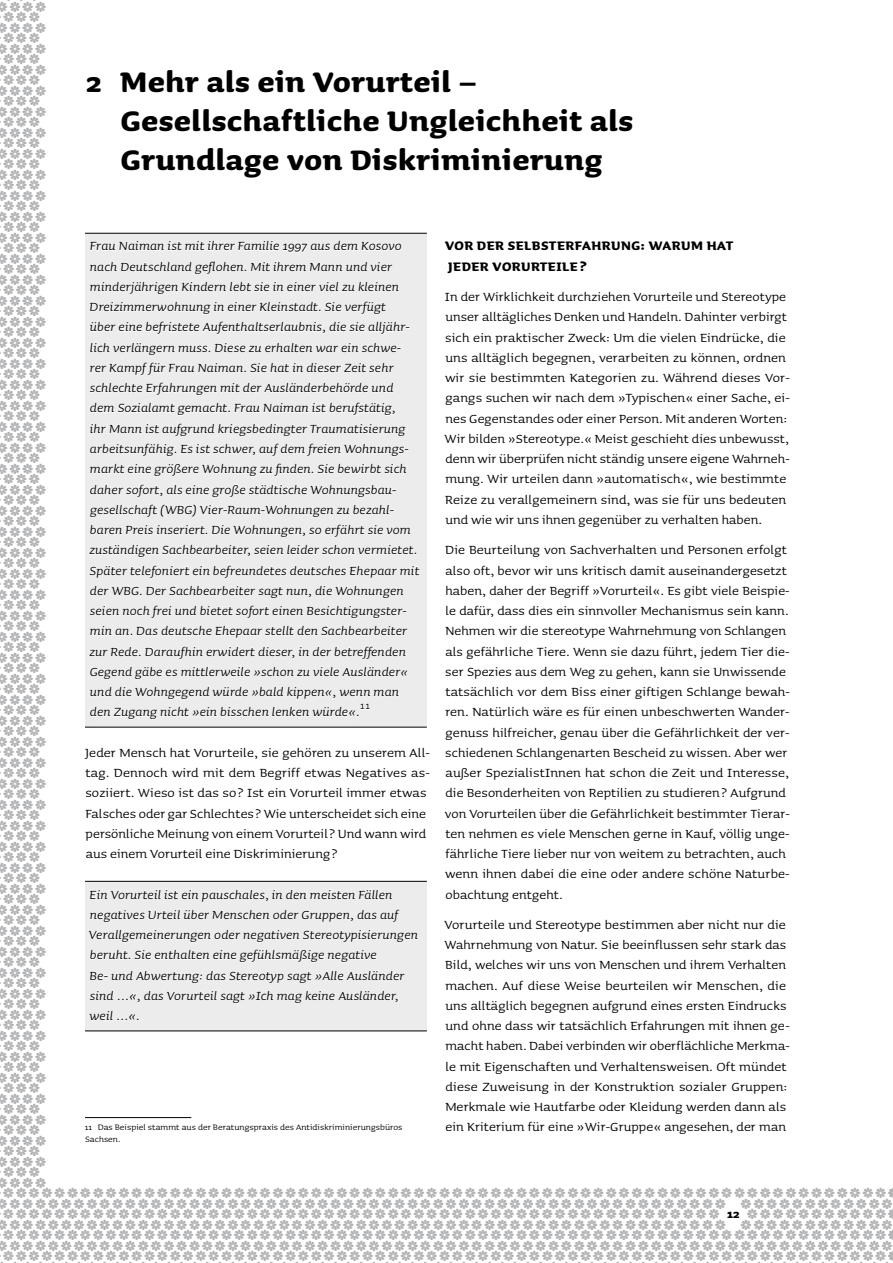
<style>
.page{position:relative;width:893px;height:1263px;background:#fff}
.page>*{position:absolute;margin:0;border:0;box-sizing:border-box;transform-origin:0 0}
.t1{font:700 36px/39px "Sauna";letter-spacing:.02em;color:#000}
.t2{font:15.75px/20.2px "Sauna";letter-spacing:.005em;color:#000}
.t3{font:italic 15.75px/20.2px "Sauna";letter-spacing:.005em;color:#000}
.t4{font:700 15.75px/20.2px "Sauna";letter-spacing:.03em;color:#000}
.t5{font:700 15px "Sauna";color:#000}
.t6{font:10.5px/12px "Sauna";letter-spacing:.005em;color:#000}
</style>
<div class="page">
<svg style="left:85px;top:232px;width:342px;height:887px"></svg>
<h1 class="t1" style="left:121px;top:62px;width:514px;text-indent:-35px">2 M ehr als ein Vorurteil –<br>Gesellschaftliche Ungleichheit als<br>Grundlage von Diskriminierung</h1>
<p class="t3" style="left:89px;top:236px;width:332px">Frau Naiman ist mit ihrer Familie 1997 aus dem Kosovo nach Deutschland geflohen. Mit ihrem Mann und vier minderjährigen Kindern lebt sie in einer viel zu kleinen Dreizimmerwohnung in einer Kleinstadt. Sie verfügt<br>über eine befristete Aufenthaltserlaubnis, die sie alljähr&shy;lich verlängern muss. Diese zu erhalten war ein schwe&shy;rer Kampf für Frau Naiman. Sie hat in dieser Zeit sehr schlechte Erfahrungen mit der Ausländerbehörde und dem Sozialamt gemacht. Frau Naiman ist berufstätig,<br>ihr Mann ist aufgrund kriegsbedingter Traumatisierung arbeitsunfähig. Es ist schwer, auf dem freien Wohnungs&shy;markt eine größere Wohnung zu finden. Sie bewirbt sich daher sofort, als eine große städtische Wohnungsbau&shy;gesellschaft (WBG) Vier-Raum-Wohnungen zu bezahl&shy;baren Preis inseriert. Die Wohnungen, so erfährt sie vom zuständigen Sachbearbeiter, seien leider schon vermietet.<br>Später telefoniert ein befreundetes deutsches Ehepaar mit der WBG. Der Sachbearbeiter sagt nun, die Wohnungen seien noch frei und bietet sofort einen Besichtigungster&shy;min an. Das deutsche Ehepaar stellt den Sachbearbeiter zur Rede. Daraufhin erwidert dieser, in der betreffenden Gegend gäbe es mittlerweile »schon zu viele Ausländer« und die Wohngegend würde »bald kippen«, wenn man den Zugang nicht »ein bisschen lenken würde«.<sup>11</sup></p>
<p class="t2" style="left:85px;top:742px;width:346px">Jeder Mensch hat Vorurteile, sie gehören zu unserem All&shy;tag. Dennoch wird mit dem Begriff etwas Negatives as&shy;soziiert. Wieso ist das so? Ist ein Vorurteil immer etwas Falsches oder gar Schlechtes? Wie unterscheidet sich eine persönliche Meinung von einem Vorurteil? Und wann wird aus einem Vorurteil eine Diskriminierung?</p>
<p class="t3" style="left:89px;top:884px;width:331px">Ein Vorurteil ist ein pauschales, in den meisten Fällen negatives Urteil über Menschen oder Gruppen, das auf Verallgemeinerungen oder negativen Stereotypisierungen beruht. Sie enthalten eine gefühlsmäßige negative<br>Be- und Abwertung: das Stereotyp sagt »Alle Ausländer sind …«, das Vorurteil sagt »Ich mag keine Ausländer, weil …«.</p>
<p class="t6" style="left:85px;top:1121px;width:319px">11 Das Beispiel stammt aus der Beratungspraxis des Antidiskriminierungsbüros<br>Sachsen.</p>
<p class="t4" style="left:445px;top:236px;width:290px">Vor der Selbsterfahrung: Warum hat<br>JedeR</p>
<p class="t4" style="left:492px;top:256px;width:96px">Vorurteile ?</p>
<p class="t2" style="left:445px;top:287px;width:347px">In der Wirklichkeit durchziehen Vorurteile und Stereotype unser alltägliches Denken und Handeln. Dahinter verbirgt sich ein praktischer Zweck: Um die vielen Eindrücke, die uns alltäglich begegnen, verarbeiten zu können, ordnen wir sie bestimmten Kategorien zu. Während dieses Vor&shy;gangs suchen wir nach dem »Typischen« einer Sache, ei&shy;nes Gegenstandes oder einer Person. Mit anderen Worten:<br>Wir bilden »Stereotype.« Meist geschieht dies unbewusst, denn wir überprüfen nicht ständig unsere eigene Wahrneh&shy;mung. Wir urteilen dann »automatisch«, wie bestimmte Reize zu verallgemeinern sind, was sie für uns bedeuten und wie wir uns ihnen gegenüber zu verhalten haben.</p>
<p class="t2" style="left:445px;top:540px;width:347px">Die Beurteilung von Sachverhalten und Personen erfolgt also oft, bevor wir uns kritisch damit auseinandergesetzt haben, daher der Begriff »Vorurteil«. Es gibt viele Beispie&shy;le dafür, dass dies ein sinnvoller Mechanismus sein kann.<br>Nehmen wir die stereotype Wahrnehmung von Schlangen als gefährliche Tiere. Wenn sie dazu führt, jedem Tier die&shy;ser Spezies aus dem Weg zu gehen, kann sie Unwissende tatsächlich vor dem Biss einer giftigen Schlange bewah&shy;ren. Natürlich wäre es für einen unbeschwerten Wander&shy;genuss hilfreicher, genau über die Gefährlichkeit der ver&shy;schiedenen Schlangenarten Bescheid zu wissen. Aber wer außer SpezialistInnen hat schon die Zeit und Interesse, die Besonderheiten von Reptilien zu studieren? Aufgrund von Vorurteilen über die Gefährlichkeit bestimmter Tierar&shy;ten nehmen es viele Menschen gerne in Kauf, völlig unge&shy;fährliche Tiere lieber nur von weitem zu betrachten, auch wenn ihnen dabei die eine oder andere schöne Naturbe&shy;obachtung entgeht.</p>
<p class="t2" style="left:445px;top:914px;width:347px">Vorurteile und Stereotype bestimmen aber nicht nur die Wahrnehmung von Natur. Sie beeinflussen sehr stark das Bild, welches wir uns von Menschen und ihrem Verhalten machen. Auf diese Weise beurteilen wir Menschen, die uns alltäglich begegnen aufgrund eines ersten Eindrucks und ohne dass wir tatsächlich Erfahrungen mit ihnen ge&shy;macht haben. Dabei verbinden wir oberflächliche Merkma&shy;le mit Eigenschaften und Verhaltensweisen. Oft mündet diese Zuweisung in der Konstruktion sozialer Gruppen:<br>Merkmale wie Hautfarbe oder Kleidung werden dann als ein Kriterium für eine »Wir-Gruppe« angesehen, der man</p>
<p class="t5" style="left:727px;top:1206px;width:14px">12</p>
</div>
